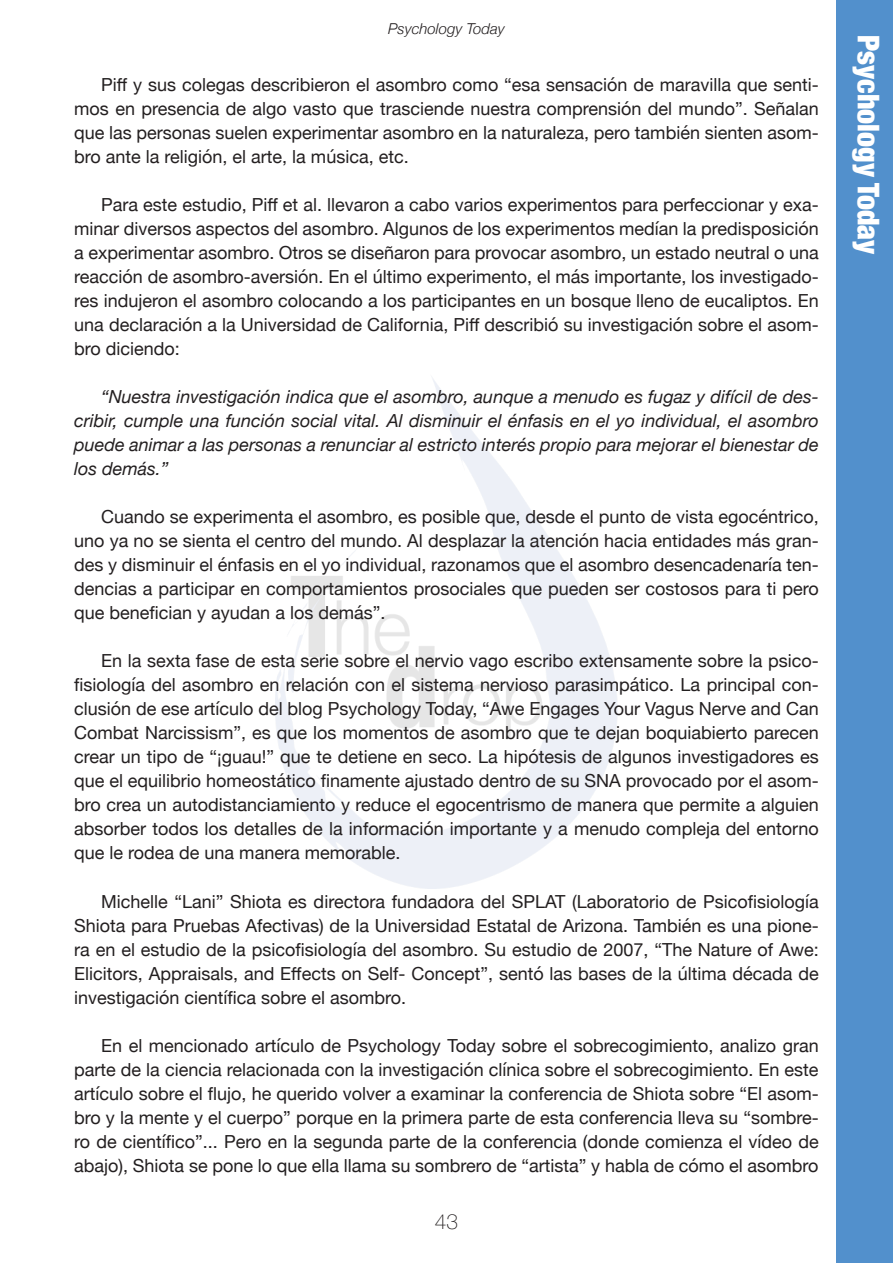
<style>
.page{position:relative;width:893px;height:1263px;background:#fff}
.page>*{position:absolute;margin:0;border:0;box-sizing:border-box;transform-origin:0 0}
.t1{font:900 condensed 30px "Helvetica Neue";color:#fff}
.t2{font:100 21px "Helvetica Neue";color:#231f20}
.Cuerpo_de_texto{font:18px/24px "Helvetica Neue";color:#231f20;text-align:justify}
.Cuerpo_de_texto-2{font:italic 18px/24px "Helvetica Neue";color:#231f20;text-align:justify}
.t3{font:italic 300 15px "Helvetica Neue";color:#231f20}
</style>
<div class="page">
<div style="left:836px;top:0;width:57px;height:1263px;background:#5290cc"></div>
<img style="left:276px;top:378px;width:341px;height:510px">
<p class="t3" style="left:388px;top:16px;width:118px">Psychology Today</p>
<p class="Cuerpo_de_texto" style="left:74px;top:74px;width:746px;text-indent:27px">Piff y sus colegas describieron el asombro como “esa sensación de maravilla que senti&shy;mos en presencia de algo vasto que trasciende nuestra comprensión del mundo”. Señalan que las personas suelen experimentar asombro en la naturaleza, pero también sienten asom&shy;bro ante la religión, el arte, la música, etc.</p>
<p class="Cuerpo_de_texto" style="left:74px;top:194px;width:746px;text-indent:27px">Para este estudio, Piff et al. llevaron a cabo varios experimentos para perfeccionar y exa&shy;minar diversos aspectos del asombro. Algunos de los experimentos medían la predisposición a experimentar asombro. Otros se diseñaron para provocar asombro, un estado neutral o una reacción de asombro-aversión. En el último experimento, el más importante, los investigado&shy;res indujeron el asombro colocando a los participantes en un bosque lleno de eucaliptos. En una declaración a la Universidad de California, Piff describió su investigación sobre el asom&shy;bro diciendo:</p>
<p class="Cuerpo_de_texto-2" style="left:74px;top:386px;width:746px;text-indent:27px">“Nuestra investigación indica que el asombro, aunque a menudo es fugaz y difícil de des&shy;cribir, cumple una función social vital. Al disminuir el énfasis en el yo individual, el asombro puede animar a las personas a renunciar al estricto interés propio para mejorar el bienestar de los demás.”</p>
<p class="Cuerpo_de_texto" style="left:74px;top:506px;width:746px;text-indent:27px">Cuando se experimenta el asombro, es posible que, desde el punto de vista egocéntrico, uno ya no se sienta el centro del mundo. Al desplazar la atención hacia entidades más gran&shy;des y disminuir el énfasis en el yo individual, razonamos que el asombro desencadenaría ten&shy;dencias a participar en comportamientos prosociales que pueden ser costosos para ti pero que benefician y ayudan a los demás”.</p>
<p class="Cuerpo_de_texto" style="left:74px;top:650px;width:746px;text-indent:27px">En la sexta fase de esta serie sobre el nervio vago escribo extensamente sobre la psico&shy;fisiología del asombro en relación con el sistema nervioso parasimpático. La principal con&shy;clusión de ese artículo del blog Psychology Today, “Awe Engages Your Vagus Nerve and Can Combat Narcissism”, es que los momentos de asombro que te dejan boquiabierto parecen crear un tipo de “¡guau!” que te detiene en seco. La hipótesis de algunos investigadores es que el equilibrio homeostático finamente ajustado dentro de su SNA provocado por el asom&shy;bro crea un autodistanciamiento y reduce el egocentrismo de manera que permite a alguien absorber todos los detalles de la información importante y a menudo compleja del entorno que le rodea de una manera memorable.</p>
<p class="Cuerpo_de_texto" style="left:74px;top:890px;width:746px;text-indent:27px">Michelle “Lani” Shiota es directora fundadora del SPLAT (Laboratorio de Psicofisiología Shiota para Pruebas Afectivas) de la Universidad Estatal de Arizona. También es una pione&shy;ra en el estudio de la psicofisiología del asombro. Su estudio de 2007, “The Nature of Awe:<br>Elicitors, Appraisals, and Effects on Self- Concept”, sentó las bases de la última década de investigación científica sobre el asombro.</p>
<p class="Cuerpo_de_texto" style="left:74px;top:1034px;width:746px;text-indent:27px">En el mencionado artículo de Psychology Today sobre el sobrecogimiento, analizo gran parte de la ciencia relacionada con la investigación clínica sobre el sobrecogimiento. En este artículo sobre el flujo, he querido volver a examinar la conferencia de Shiota sobre “El asom&shy;bro y la mente y el cuerpo” porque en la primera parte de esta conferencia lleva su “sombre&shy;ro de científico”... Pero en la segunda parte de la conferencia (donde comienza el vídeo de abajo), Shiota se pone lo que ella llama su sombrero de “artista” y habla de cómo el asombro</p>
<p class="t2" style="left:435px;top:1206px;width:25px">43</p>
<h1 class="t1" style="left:893px;top:35px;width:221px;rotate:90deg">Psychology Today</h1>
</div>
